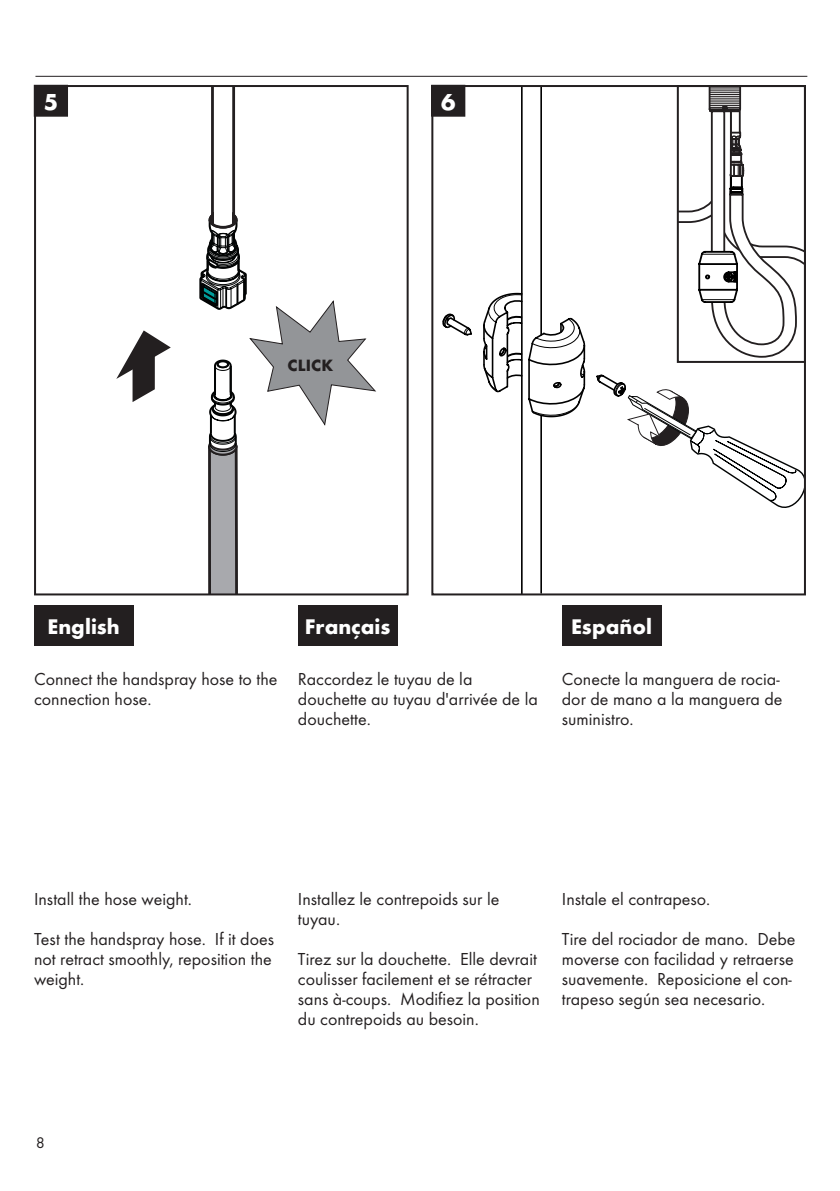
<style>
.page{position:relative;width:840px;height:1191px;background:#fff}
.page>*{position:absolute;margin:0;border:0;box-sizing:border-box;transform-origin:0 0}
.t1{font:700 24px "Futura TOT";color:#fff}
.t2{font:700 22px "Futura TOT";color:#fff}
.t3{font:18px/20px "Futura TOT Boo";color:#231f20}
.t4{font:700 17px "Futura TOT";color:#231f20}
.t5{font:16px "Futura TOT Boo";color:#231f20}
</style>
<div class="page">
<div style="left:34px;top:605px;width:99px;height:40px;background:#231f20"></div>
<div style="left:298px;top:605px;width:99px;height:40px;background:#231f20"></div>
<div style="left:561px;top:605px;width:99px;height:40px;background:#231f20"></div>
<hr style="left:35px;top:76px;width:771px;height:1px;background:#231f20">
<svg style="left:116px;top:330px;width:55px;height:72px"></svg>
<div style="left:34px;top:85px;width:374px;height:510px;border:2px solid #231f20"></div>
<svg style="left:442px;top:313px;width:30px;height:23px"></svg>
<svg style="left:482px;top:86px;width:322px;height:508px"></svg>
<div style="left:676px;top:85px;width:129px;height:278px;border:2px solid #231f20"></div>
<svg style="left:198px;top:86px;width:178px;height:508px"></svg>
<div style="left:34px;top:85px;width:33px;height:31px;background:#231f20"></div>
<div style="left:34px;top:85px;width:34px;height:31px;border:1px solid #231f20"></div>
<div style="left:431px;top:85px;width:33px;height:31px;background:#231f20"></div>
<div style="left:431px;top:85px;width:34px;height:31px;border:1px solid #231f20"></div>
<h1 class="t1" style="left:44px;top:87px;width:16px">5</h1>
<h1 class="t1" style="left:441px;top:87px;width:16px">6</h1>
<p class="t4" style="left:287px;top:354px;width:47px">CLICK</p>
<p class="t2" style="left:48px;top:613px;width:74px">English</p>
<p class="t2" style="left:305px;top:613px;width:87px">Français</p>
<p class="t2" style="left:571px;top:613px;width:82px">Español</p>
<p class="t3" style="left:34px;top:669px;width:245px">Connect the handspray hose to the connection hose.</p>
<p class="t3" style="left:561px;top:669px;width:222px">Conecte la manguera de rocia&shy;dor de mano a la manguera de suministro.</p>
<p class="t3" style="left:298px;top:669px;width:241px">Raccordez le tuyau de la douchette au tuyau d'arrivée de la douchette.</p>
<p class="t3" style="left:34px;top:889px;width:159px">Install the hose weight.</p>
<p class="t3" style="left:34px;top:929px;width:241px">Test the handspray hose. If it does not retract smoothly, reposition the weight.</p>
<p class="t3" style="left:298px;top:889px;width:203px">Installez le contrepoids sur le tuyau.</p>
<p class="t3" style="left:298px;top:949px;width:243px">Tirez sur la douchette. Elle devrait coulisser facilement et se rétracter sans à-coups. Modifiez la position du contrepoids au besoin.</p>
<p class="t3" style="left:561px;top:889px;width:150px">Instale el contrapeso.</p>
<p class="t3" style="left:561px;top:929px;width:235px">Tire del rociador de mano. Debe moverse con facilidad y retraerse suavemente. Reposicione el con&shy;trapeso según sea necesario.</p>
<p class="t5" style="left:36px;top:1132px;width:11px">8</p>
</div>
